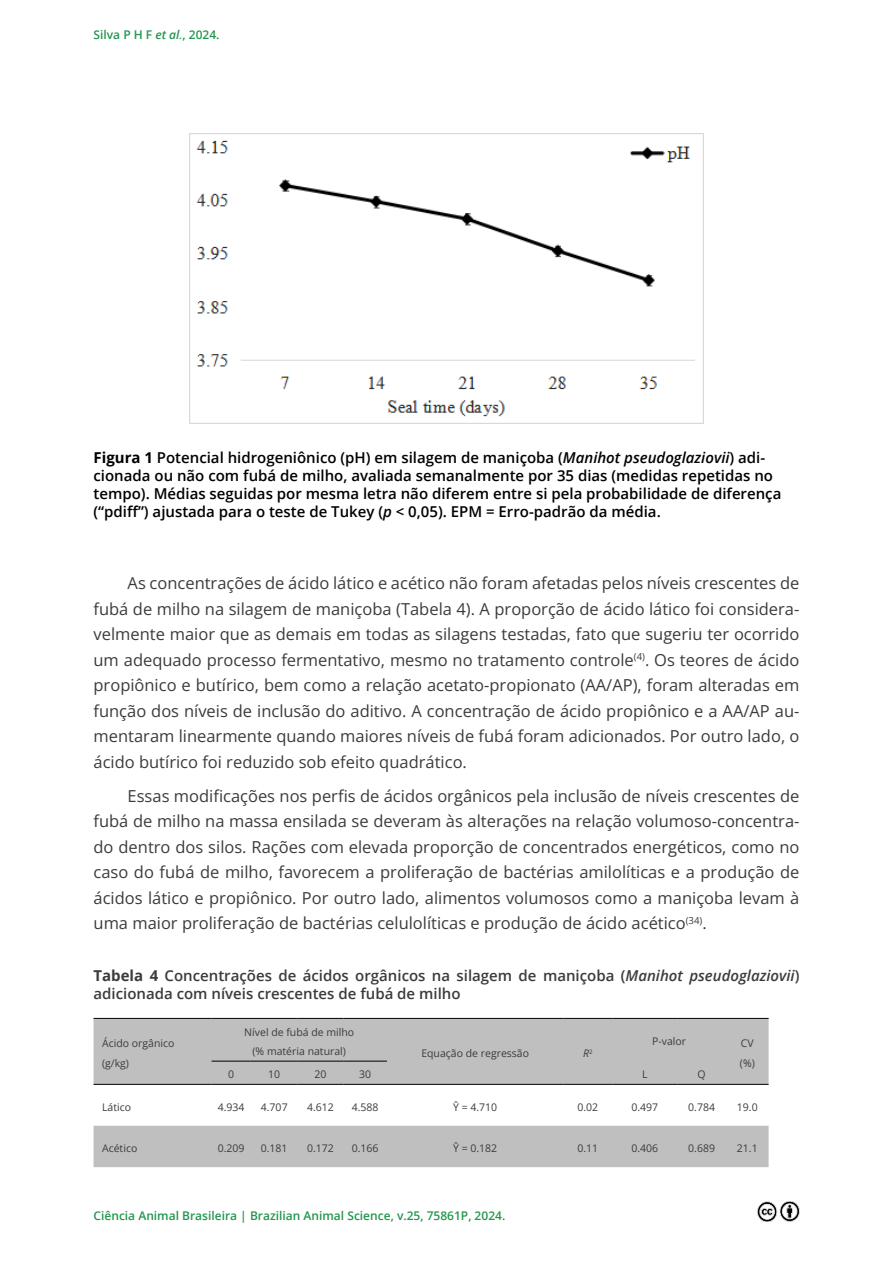
<style>
.page{position:relative;width:893px;height:1263px;background:#fff}
.page>*{position:absolute;margin:0;border:0;box-sizing:border-box;transform-origin:0 0}
.t1{font:16.5px/25.5px "Open Sans";color:#3c3b3b;text-align:justify}
.t2{font:600 15px/18px "Open Sans";color:#000}
.t3{font:600 15px/18px "Open Sans";color:#3c3b3b}
.t4{font:600 12px "Open Sans";color:#22964d}
.t5{font:10.5px/19.5px "Open Sans";color:#3c3b3b}
.t6{font:italic 10.5px "Open Sans";color:#3c3b3b}
.s1{font-style:italic}
.s2{font-weight:400;font-style:italic}
.s3{font-weight:700}
</style>
<div class="page">
<img style="left:757px;top:1201px;width:43px;height:20px">
<img style="left:189px;top:133px;width:515px;height:290px">
<svg style="left:94px;top:1019px;width:675px;height:148px;fill:#bfbfbf"></svg>
<hr style="left:94px;top:1018px;width:118px;height:1px;background:#000">
<hr style="left:212px;top:1018px;width:39px;height:1px;background:#000">
<hr style="left:251px;top:1018px;width:47px;height:1px;background:#000">
<hr style="left:298px;top:1018px;width:45px;height:1px;background:#000">
<hr style="left:343px;top:1018px;width:44px;height:1px;background:#000">
<hr style="left:387px;top:1018px;width:176px;height:1px;background:#000">
<hr style="left:563px;top:1018px;width:49px;height:1px;background:#000">
<hr style="left:612px;top:1018px;width:65px;height:1px;background:#000">
<hr style="left:677px;top:1018px;width:49px;height:1px;background:#000">
<hr style="left:726px;top:1018px;width:43px;height:1px;background:#000">
<hr style="left:251px;top:1061px;width:47px;height:1px;background:#000">
<hr style="left:298px;top:1061px;width:45px;height:1px;background:#000">
<hr style="left:343px;top:1061px;width:44px;height:1px;background:#000">
<hr style="left:212px;top:1061px;width:39px;height:1px;background:#000">
<hr style="left:94px;top:1084px;width:118px;height:1px;background:#000">
<hr style="left:212px;top:1084px;width:39px;height:1px;background:#000">
<hr style="left:251px;top:1084px;width:47px;height:1px;background:#000">
<hr style="left:298px;top:1084px;width:45px;height:1px;background:#000">
<hr style="left:343px;top:1084px;width:44px;height:1px;background:#000">
<hr style="left:387px;top:1084px;width:176px;height:1px;background:#000">
<hr style="left:563px;top:1084px;width:49px;height:1px;background:#000">
<hr style="left:612px;top:1084px;width:65px;height:1px;background:#000">
<hr style="left:677px;top:1084px;width:49px;height:1px;background:#000">
<hr style="left:726px;top:1084px;width:43px;height:1px;background:#000">
<p class="t4" style="left:94px;top:27px;width:128px">Silva P H F <span class="s1">et al</span><span class="s2">.</span>, 2024.</p>
<p class="t2" style="left:94px;top:448px;width:689px"><span class="s3">Figura 1</span> Potencial hidrogeniônico (pH) em silagem de maniçoba (<span class="s1">Manihot pseudoglaziovii</span>) adi&shy;cionada ou não com fubá de milho, avaliada semanalmente por 35 dias (medidas repetidas no tempo). Médias seguidas por mesma letra não diferem entre si pela probabilidade de diferença (“pdiff”) ajustada para o teste de Tukey (<span class="s1">p</span> &lt; 0,05). EPM = Erro-padrão da média.</p>
<p class="t1" style="left:94px;top:570px;width:707px;text-indent:34px">As concentrações de ácido lático e acético não foram afetadas pelos níveis crescentes de fubá de milho na silagem de maniçoba (Tabela 4). A proporção de ácido lático foi considera&shy;velmente maior que as demais em todas as silagens testadas, fato que sugeriu ter ocorrido um adequado processo fermentativo, mesmo no tratamento controle<sup>(4)</sup>. Os teores de ácido propiônico e butírico, bem como a relação acetato-propionato (AA/AP), foram alteradas em função dos níveis de inclusão do aditivo. A concentração de ácido propiônico e a AA/AP au&shy;mentaram linearmente quando maiores níveis de fubá foram adicionados. Por outro lado, o ácido butírico foi reduzido sob efeito quadrático.</p>
<p class="t1" style="left:94px;top:782px;width:707px;text-indent:34px">Essas modificações nos perfis de ácidos orgânicos pela inclusão de níveis crescentes de fubá de milho na massa ensilada se deveram às alterações na relação volumoso-concentra&shy;do dentro dos silos. Rações com elevada proporção de concentrados energéticos, como no caso do fubá de milho, favorecem a proliferação de bactérias amilolíticas e a produção de ácidos lático e propiônico. Por outro lado, alimentos volumosos como a maniçoba levam à uma maior proliferação de bactérias celulolíticas e produção de ácido acético<sup>(34)</sup>.</p>
<p class="t3" style="left:94px;top:966px;width:707px"><span class="s3">Tabela 4</span> Concentrações de ácidos orgânicos na silagem de maniçoba (<span class="s1">Manihot pseudoglaziovii</span>) adicionada com níveis crescentes de fubá de milho</p>
<p class="t5" style="left:102px;top:1033px;width:74px">Ácido orgânico (g/kg)</p>
<p class="t5" style="left:244px;top:1022px;width:111px;text-align:center">Nível de fubá de milho (% matéria natural)</p>
<p class="t5" style="left:652px;top:1031px;width:36px">P-valor</p>
<p class="t5" style="left:740px;top:1033px;width:16px">CV (%)</p>
<p class="t5" style="left:421px;top:1043px;width:109px">Equação de regressão</p>
<p class="t6" style="left:583px;top:1046px;width:11px">R<sup>2</sup></p>
<p class="t5" style="left:228px;top:1064px;width:8px">0</p>
<p class="t5" style="left:268px;top:1064px;width:14px">10</p>
<p class="t5" style="left:314px;top:1064px;width:14px">20</p>
<p class="t5" style="left:359px;top:1064px;width:14px">30</p>
<p class="t5" style="left:642px;top:1064px;width:7px">L</p>
<p class="t5" style="left:697px;top:1064px;width:10px">Q</p>
<p class="t5" style="left:102px;top:1097px;width:31px">Lático</p>
<p class="t5" style="left:218px;top:1097px;width:28px">4.934</p>
<p class="t5" style="left:261px;top:1097px;width:28px">4.707</p>
<p class="t5" style="left:307px;top:1097px;width:28px">4.612</p>
<p class="t5" style="left:352px;top:1097px;width:28px">4.588</p>
<p class="t5" style="left:453px;top:1097px;width:46px">Ŷ = 4.710</p>
<p class="t5" style="left:577px;top:1097px;width:22px">0.02</p>
<p class="t5" style="left:631px;top:1097px;width:28px">0.497</p>
<p class="t5" style="left:688px;top:1097px;width:28px">0.784</p>
<p class="t5" style="left:737px;top:1097px;width:22px">19.0</p>
<p class="t5" style="left:102px;top:1138px;width:37px">Acético</p>
<p class="t5" style="left:218px;top:1138px;width:28px">0.209</p>
<p class="t5" style="left:261px;top:1138px;width:28px">0.181</p>
<p class="t5" style="left:307px;top:1138px;width:28px">0.172</p>
<p class="t5" style="left:352px;top:1138px;width:28px">0.166</p>
<p class="t5" style="left:453px;top:1138px;width:46px">Ŷ = 0.182</p>
<p class="t5" style="left:577px;top:1138px;width:22px">0.11</p>
<p class="t5" style="left:631px;top:1138px;width:28px">0.406</p>
<p class="t5" style="left:688px;top:1138px;width:28px">0.689</p>
<p class="t5" style="left:737px;top:1138px;width:22px">21.1</p>
<p class="t4" style="left:94px;top:1207px;width:413px">Ciência Animal Brasileira | Brazilian Animal Science, v.25, 75861P, 2024.</p>
</div>
